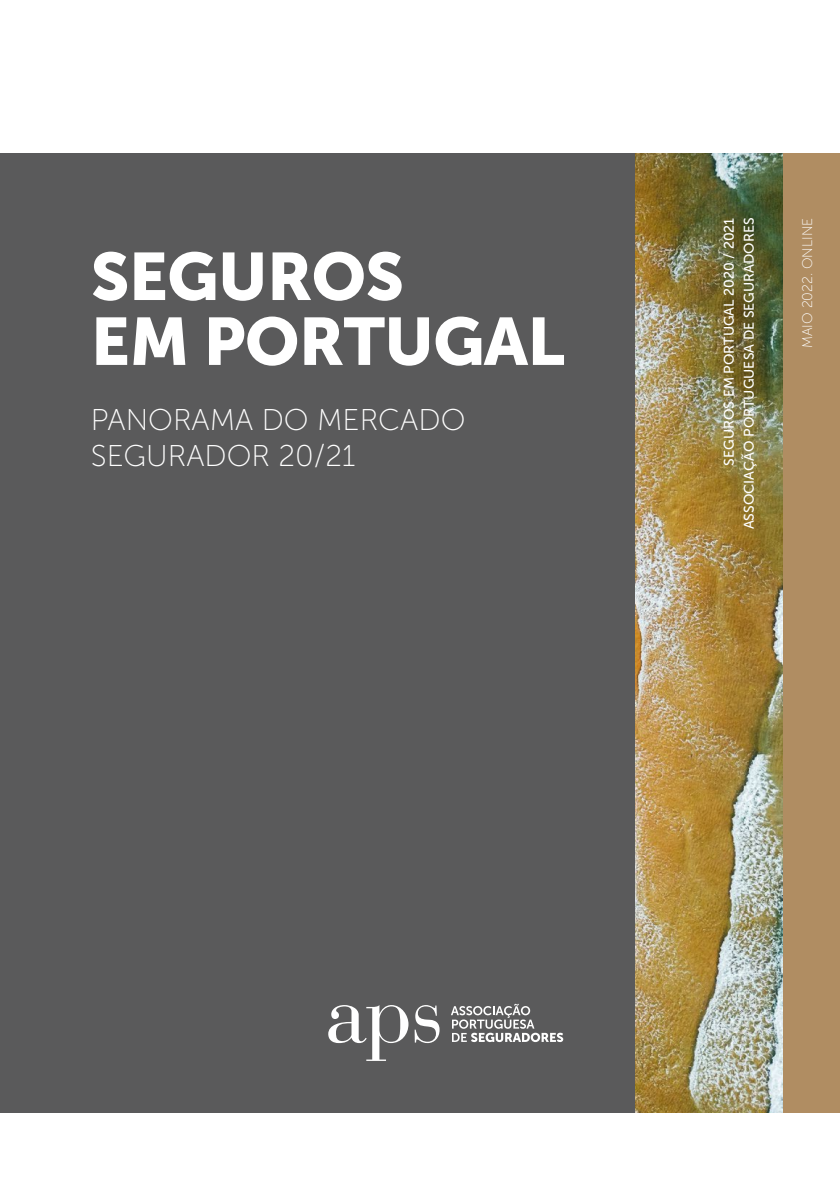
<style>
.page{position:relative;width:840px;height:1191px;background:#fff}
.page>*{position:absolute;margin:0;border:0;box-sizing:border-box;transform-origin:0 0}
.t1{font:66.6px/64.8px "Museo Sans 900";letter-spacing:-.01em;color:#fff}
.t2{font:30px/36.6px "Museo Sans 100";color:#fff}
.t3{font:14px/20px "Museo Sans 500";color:#fff;text-align:right}
.t4{font:14px "Museo Sans 100";color:#fff}
</style>
<div class="page">
<div style="left:0;top:153px;width:635px;height:959px;background:#5a5a5b"></div>
<img style="left:635px;top:153px;width:147px;height:959px">
<svg style="left:328px;top:1005px;width:80px;height:56px"></svg>
<svg style="left:414px;top:1005px;width:25px;height:38px"></svg>
<svg style="left:451px;top:1003px;width:112px;height:39px"></svg>
<div style="left:782px;top:153px;width:57px;height:959px;background:#b08d62"></div>
<h1 class="t1" style="left:91px;top:244px;width:475px">SEGUROS<br>EM PORTUGAL</h1>
<h2 class="t2" style="left:91px;top:401px;width:376px">PANORAMA DO MERCADO<br>SEGURADOR 20/21</h2>
<p class="t3" style="left:718px;top:529px;width:313px;rotate:-90deg">SEGUROS EM PORTUGAL 2020 / 2021<br>ASSOCIAÇÃO PORTUGUESA DE SEGURADORES</p>
<p class="t4" style="left:799px;top:348px;width:132px;rotate:-90deg">MAIO 2022. ONLINE</p>
</div>
